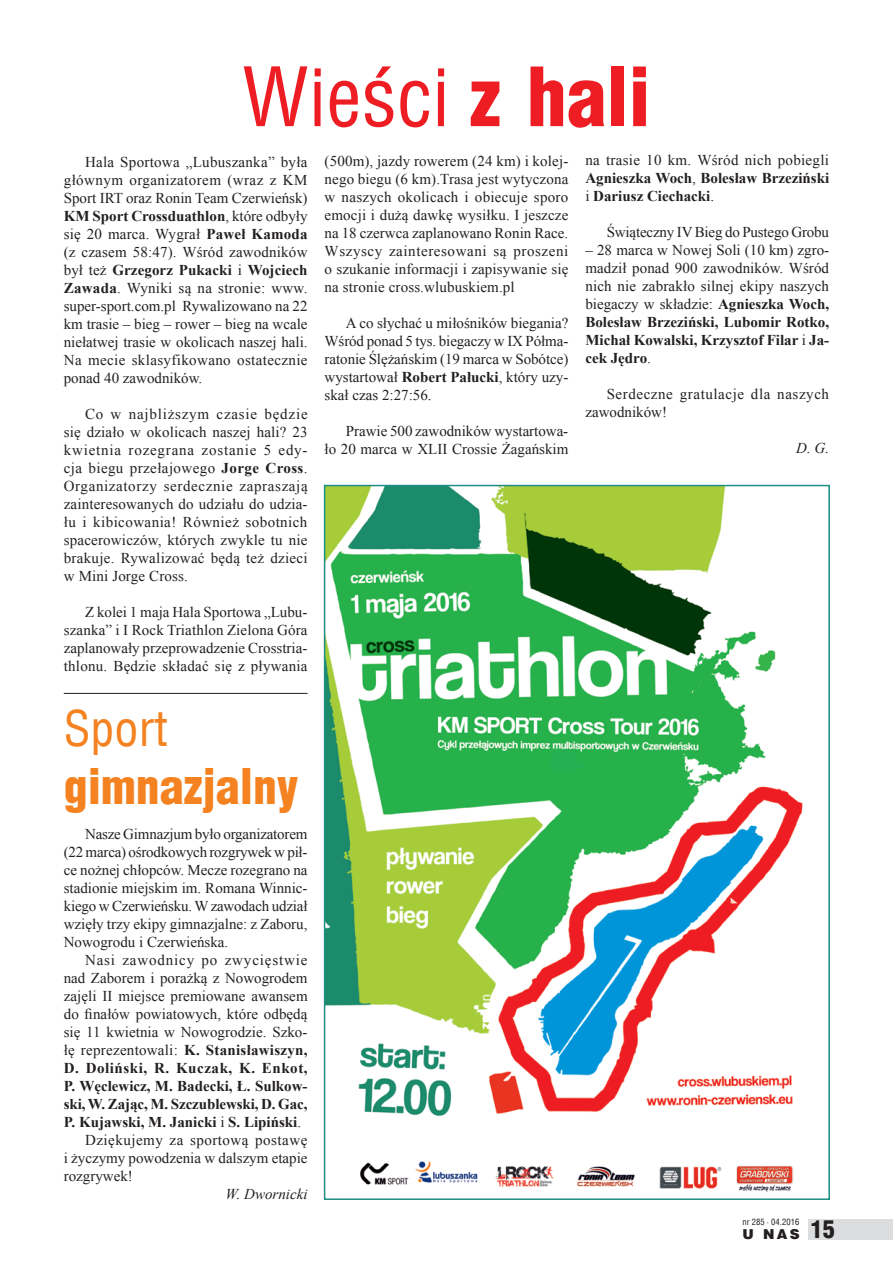
<style>
.page{position:relative;width:893px;height:1263px;background:#fff}
.page>*{position:absolute;margin:0;border:0;box-sizing:border-box;transform-origin:0 0}
.t1{font:79.5px "Switzerland Condensed";color:#ee1d23}
.t2{font:900 48px "Switzerland Cond";color:#f58220}
.t3{font:48px "Switzerland Condensed";color:#f58220}
.t4{font:900 24px "Switzerland Cond";color:#231f20}
.t5{font:15px/18px "Times New Roman";letter-spacing:.005em;color:#231f20;text-align:justify}
.t6{font:700 15px/18px "Times New Roman";color:#231f20;text-align:justify}
.t7{font:15px/18px "Times New Roman";letter-spacing:.04em;color:#231f20}
.t8{font:700 15px "Times New Roman";letter-spacing:.04em;color:#231f20}
.t9{font:15px "Times New Roman";letter-spacing:.035em;color:#231f20}
.t10{font:15px "Times New Roman";letter-spacing:.055em;color:#231f20}
.t11{font:italic 15px "Times New Roman";color:#231f20}
.t12{font:900 13.65px "Switzerland";color:#231f20}
.t13{font:8.55px "Switzerland Condensed";letter-spacing:.01em;color:#231f20}
.s1{font-family:"Switzerland Cond";font-weight:900}
.s2{font-weight:700}
.s3{font-weight:400}
</style>
<div class="page">
<img style="left:327px;top:488px;width:476px;height:704px">
<div style="left:324px;top:485px;width:506px;height:715px;border:2px solid #1f8d83"></div>
<hr style="left:64px;top:693px;width:244px;height:1px;background:#231f20">
<div style="left:808px;top:1219px;width:85px;height:20px;background:#dcdddf"></div>
<h1 class="t1" style="left:242px;top:51px;width:409px">Wieści <span class="s1">z hali</span></h1>
<p class="t5" style="left:64px;top:152px;width:245px;text-indent:21px">Hala Sportowa „Lubuszanka” była głównym organizatorem (wraz z KM Sport IRT oraz Ronin Team Czerwieńsk)<br><span class="s2">KM Sport Crossduathlon</span>, które odbyły się 20 marca. Wygrał <span class="s2">Paweł Kamoda </span>(z czasem 58:47). Wśród zawodników był też <span class="s2">Grzegorz Pukacki</span> i <span class="s2">Wojciech Zawada</span>. Wyniki są na stronie: www. super-sport.com.pl Rywalizowano na 22 km trasie – bieg – rower – bieg na wcale niełatwej trasie w okolicach naszej hali.<br>Na mecie sklasyfikowano ostatecznie ponad 40 zawodników.</p>
<p class="t5" style="left:64px;top:404px;width:245px;text-indent:21px">Co w najbliższym czasie będzie się działo w okolicach naszej hali? 23 kwietnia rozegrana zostanie 5 edy&shy;cja biegu przełajowego <span class="s2">Jorge Cross</span>.<br>Organizatorzy serdecznie zapraszają zainteresowanych do udziału do udzia&shy;łu i kibicowania! Również sobotnich spacerowiczów, których zwykle tu nie brakuje. Rywalizować będą też dzieci w Mini Jorge Cross.</p>
<p class="t5" style="left:64px;top:602px;width:245px;text-indent:21px">Z kolei 1 maja Hala Sportowa „Lubu&shy;szanka” i I Rock Triathlon Zielona Góra zaplanowały przeprowadzenie Crosstria&shy;thlonu. Będzie składać się z pływania</p>
<h2 class="t3" style="left:64px;top:700px;width:105px">Sport</h2>
<h2 class="t2" style="left:64px;top:755px;width:236px">gimnazjalny</h2>
<p class="t5" style="left:64px;top:825px;width:245px;text-indent:21px">Nasze Gimnazjum było organizatorem (22 marca) ośrodkowych rozgrywek w pił&shy;ce nożnej chłopców. Mecze rozegrano na stadionie miejskim im. Romana Winnic&shy;kiego w Czerwieńsku. Wzawodach udział wzięły trzy ekipy gimnazjalne: z Zaboru, Nowogrodu i Czerwieńska.</p>
<p class="t10" style="left:85px;top:950px;width:224px">Nasi zawodnicy po zwycięstwie</p>
<p class="t5" style="left:64px;top:969px;width:245px">nad Zaborem i porażką z Nowogrodem</p>
<p class="t5" style="left:64px;top:987px;width:245px">zajęli II miejsce premiowane awansem</p>
<p class="t5" style="left:64px;top:1005px;width:245px">do finałów powiatowych, które odbędą</p>
<p class="t5" style="left:64px;top:1023px;width:245px">się 11 kwietnia w Nowogrodzie. Szko-</p>
<p class="t5" style="left:64px;top:1041px;width:245px">łę reprezentowali: <span class="s2">K. Stanisławiszyn,</span></p>
<p class="t8" style="left:64px;top:1057px;width:245px">D. Doliński, R. Kuczak, K. Enkot,</p>
<p class="t6" style="left:64px;top:1076px;width:245px">P. Węclewicz, M. Badecki, Ł. Sulkow-</p>
<p class="t6" style="left:64px;top:1094px;width:245px">ski, W. Zając, M. Szczublewski, D. Gac,</p>
<p class="t6" style="left:64px;top:1112px;width:239px">P. Kujawski, M. Janicki <span class="s3">i</span> S. Lipiński<span class="s3">.</span></p>
<p class="t9" style="left:85px;top:1130px;width:224px">Dziękujemy za sportową postawę</p>
<p class="t5" style="left:64px;top:1149px;width:245px">i życzymy powodzenia w dalszym etapie</p>
<p class="t5" style="left:64px;top:1167px;width:71px">rozgrywek!</p>
<p class="t11" style="left:226px;top:1183px;width:83px">W. Dwornicki</p>
<p class="t5" style="left:325px;top:152px;width:245px">(500m), jazdy rowerem (24 km) i kolej&shy;nego biegu (6 km).Trasa jest wytyczona w naszych okolicach i obiecuje sporo emocji i dużą dawkę wysiłku. I jeszcze na 18 czerwca zaplanowano Ronin Race.<br>Wszyscy zainteresowani są proszeni o szukanie informacji i zapisywanie się na stronie cross.wlubuskiem.pl</p>
<p class="t5" style="left:325px;top:314px;width:245px;text-indent:21px">A co słychać u miłośników biegania?<br>Wśród ponad 5 tys. biegaczy w IX Półma&shy;ratonie Ślężańskim (19 marca w Sobótce) wystartował <span class="s2">Robert Pałucki</span>, który uzy&shy;skał czas 2:27:56.</p>
<p class="t5" style="left:325px;top:422px;width:245px;text-align:right">Prawie 500 zawodników wystartowa-<br>ło 20 marca w XLII Crossie Żagańskim</p>
<p class="t6" style="left:585px;top:151px;width:245px"><span class="s3">na trasie 10 km. Wśród nich pobiegli </span>Agnieszka Woch<span class="s3">,</span> Bolesław Brzeziński <span class="s3">i</span> Dariusz Ciechacki<span class="s3">.</span></p>
<p class="t5" style="left:607px;top:223px;width:224px">Świąteczny IV Bieg do Pustego Grobu</p>
<p class="t5" style="left:585px;top:241px;width:245px">– 28 marca w Nowej Soli (10 km) zgro&shy;madził ponad 900 zawodników. Wśród nich nie zabrakło silnej ekipy naszych biegaczy w składzie: <span class="s2">Agnieszka Woch, Bolesław Brzeziński, Lubomir Rotko, Michał Kowalski, Krzysztof Filar</span> i <span class="s2">Ja&shy;cek Jędro</span>.</p>
<p class="t7" style="left:585px;top:385px;width:245px;text-indent:21px">Serdeczne gratulacje dla naszych zawodników!</p>
<p class="t11" style="left:796px;top:438px;width:34px">D. G.</p>
<p class="t13" style="left:742px;top:1217px;width:59px">nr 285 • 04.2016</p>
<p class="t12" style="left:742px;top:1226px;width:59px">U NAS</p>
<h3 class="t4" style="left:811px;top:1214px;width:25px">15</h3>
</div>
